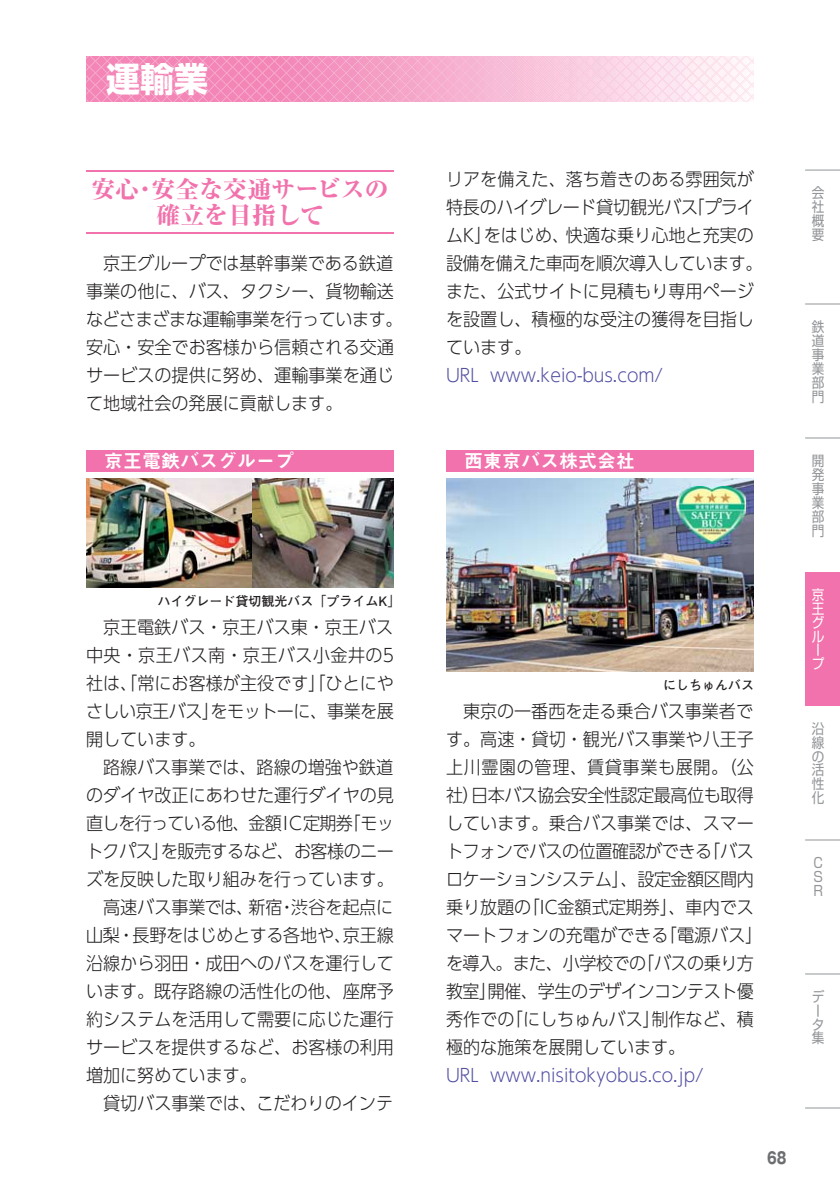
<style>
.page{position:relative;width:840px;height:1192px;background:#fff}
.page>*{position:absolute;margin:0;border:0;box-sizing:border-box;transform-origin:0 0}
.t1{font:700 34px "UD Shin Go Pr 6 N";color:#fff}
.t2{font:800 24px/26px "Ryumin Pr 6 N";color:#f172ac;text-align:center}
.t3{font:19px "Midashi Go Pr 6 N MB31";color:#fff}
.t4{font:300 18px/28px "UD Shin Go Pr 6 N";color:#231f20;scale:.95 1}
.t5{font:300 18px "UD Shin Go Pr 6 N";color:#524fa2;scale:.95 1}
.t6{font:300 18px "UD Shin Go Pr 6 N";letter-spacing:-.05em;color:#231f20;scale:.95 1}
.t7{font:300 18px "UD Shin Go Pr 6 N";letter-spacing:-.03em;color:#231f20;scale:.95 1}
.t8{font:300 18px "UD Shin Go Pr 6 N";letter-spacing:-.02em;color:#231f20;scale:.95 1}
.t9{font:700 16px "Gothic MB101 Pr 6 N";color:#6d6e70;scale:.8 1}
.t10{font:14px/14px "Shin Go Pr 6 Regular 90 pv RKSJ V";color:#939598;text-align:justify;scale:.9 1}
.t11{font:14px/13.8px "Shin Go Pr 6 Regular 90 pv RKSJ V";color:#fff;scale:.9 1}
.t12{font:700 13px "Futo Go B101 Pr 6 N";color:#231f20}
</style>
<div class="page">
<svg style="left:86px;top:56px;width:668px;height:46px;background:#f6b1d0"></svg>
<div style="left:805px;top:572px;width:35px;height:134px;background:#f172ac"></div>
<hr style="left:805px;top:974px;width:35px;height:1px;background:#939598">
<hr style="left:805px;top:840px;width:35px;height:1px;background:#939598">
<hr style="left:805px;top:304px;width:35px;height:1px;background:#939598">
<hr style="left:805px;top:170px;width:35px;height:1px;background:#939598">
<hr style="left:805px;top:438px;width:35px;height:1px;background:#939598">
<hr style="left:805px;top:1108px;width:35px;height:1px;background:#939598">
<hr style="left:86px;top:170px;width:308px;height:2px;background:#f172ac">
<hr style="left:86px;top:232px;width:308px;height:2px;background:#f172ac">
<img style="left:86px;top:478px;width:308px;height:110px">
<div style="left:86px;top:450px;width:308px;height:22px;background:#f172ac"></div>
<img style="left:446px;top:478px;width:308px;height:194px">
<div style="left:446px;top:450px;width:308px;height:22px;background:#f172ac"></div>
<img style="left:676px;top:486px;width:70px;height:58px">
<h1 class="t1" style="left:106px;top:66px;width:103px">運輸業</h1>
<h2 class="t2" style="left:91px;top:179px;width:299px">安心・安全な交通サービスの確立を目指して</h2>
<p class="t4" style="left:86px;top:252px;width:335px;text-indent:17px">京王グループでは基幹事業である鉄道事業の他に、バス、タクシー、貨物輸送などさまざまな運輸事業を行っています。安心・安全でお客様から信頼される交通サービスの提供に努め、運輸事業を通じて地域社会の発展に貢献します。</p>
<p class="t3" style="left:104px;top:454px;width:191px">京王電鉄バスグループ</p>
<p class="t12" style="left:158px;top:597px;width:244px">ハイグレード貸切観光バス「プライムK」</p>
<p class="t4" style="left:86px;top:616px;width:326px;text-align:justify;text-indent:17px">京王電鉄バス・京王バス東・京王バス中央・京王バス南・京王バス小金井の5社は、「常にお客様が主役です」「ひとにやさしい京王バス」をモットーに、事業を展開しています。</p>
<p class="t4" style="left:103px;top:756px;width:307px">路線バス事業では、路線の増強や鉄道</p>
<p class="t4" style="left:86px;top:784px;width:326px">のダイヤ改正にあわせた運行ダイヤの見</p>
<p class="t6" style="left:86px;top:816px;width:326px">直しを行っている他、金額IC定期券「モッ</p>
<p class="t7" style="left:86px;top:844px;width:326px">トクパス」を販売するなど、お客様のニー</p>
<p class="t4" style="left:86px;top:868px;width:326px">ズを反映した取り組みを行っています。</p>
<p class="t4" style="left:103px;top:896px;width:307px">高速バス事業では、新宿・渋谷を起点に</p>
<p class="t8" style="left:86px;top:928px;width:326px">山梨・長野をはじめとする各地や、京王線</p>
<p class="t4" style="left:86px;top:952px;width:326px">沿線から羽田・成田へのバスを運行して</p>
<p class="t4" style="left:86px;top:980px;width:326px">います。既存路線の活性化の他、座席予</p>
<p class="t4" style="left:86px;top:1008px;width:326px">約システムを活用して需要に応じた運行</p>
<p class="t4" style="left:86px;top:1036px;width:326px">サービスを提供するなど、お客様の利用</p>
<p class="t4" style="left:86px;top:1064px;width:181px">増加に努めています。</p>
<p class="t4" style="left:103px;top:1092px;width:307px">貸切バス事業では、こだわりのインテ</p>
<p class="t4" style="left:446px;top:168px;width:335px">リアを備えた、落ち着きのある雰囲気が特長のハイグレード貸切観光バス「プライムK」をはじめ、快適な乗り心地と充実の設備を備えた車両を順次導入しています。また、公式サイトに見積もり専用ページを設置し、積極的な受注の獲得を目指しています。</p>
<p class="t5" style="left:446px;top:368px;width:230px">URL www.keio-bus.com/</p>
<p class="t3" style="left:464px;top:454px;width:172px">西東京バス株式会社</p>
<p class="t12" style="left:663px;top:681px;width:92px">にしちゅんバス</p>
<p class="t4" style="left:446px;top:700px;width:335px;text-indent:17px">東京の一番西を走る乗合バス事業者です。高速・貸切・観光バス事業や八王子上川霊園の管理、賃貸事業も展開。（公社）日本バス協会安全性認定最高位も取得しています。乗合バス事業では、スマートフォンでバスの位置確認ができる「バスロケーションシステム」、設定金額区間内乗り放題の「IC金額式定期券」、車内でスマートフォンの充電ができる「電源バス」を導入。また、小学校での「バスの乗り方教室」開催、学生のデザインコンテスト優秀作での「にしちゅんバス」制作など、積極的な施策を展開しています。</p>
<p class="t5" style="left:446px;top:1068px;width:273px">URL www.nisitokyobus.co.jp/</p>
<p class="t9" style="left:767px;top:1152px;width:26px">68</p>
<p class="t10" style="left:812px;top:188px;width:15px">会社概要</p>
<p class="t10" style="left:812px;top:322px;width:15px">鉄道事業部門</p>
<p class="t10" style="left:812px;top:456px;width:15px">開発事業部門</p>
<p class="t11" style="left:812px;top:590px;width:15px">京王グループ</p>
<p class="t10" style="left:812px;top:724px;width:15px">沿線の活性化</p>
<p class="t10" style="left:813px;top:858px;width:12px">C S R</p>
<p class="t10" style="left:812px;top:992px;width:15px;text-align:left">データ集</p>
</div>
